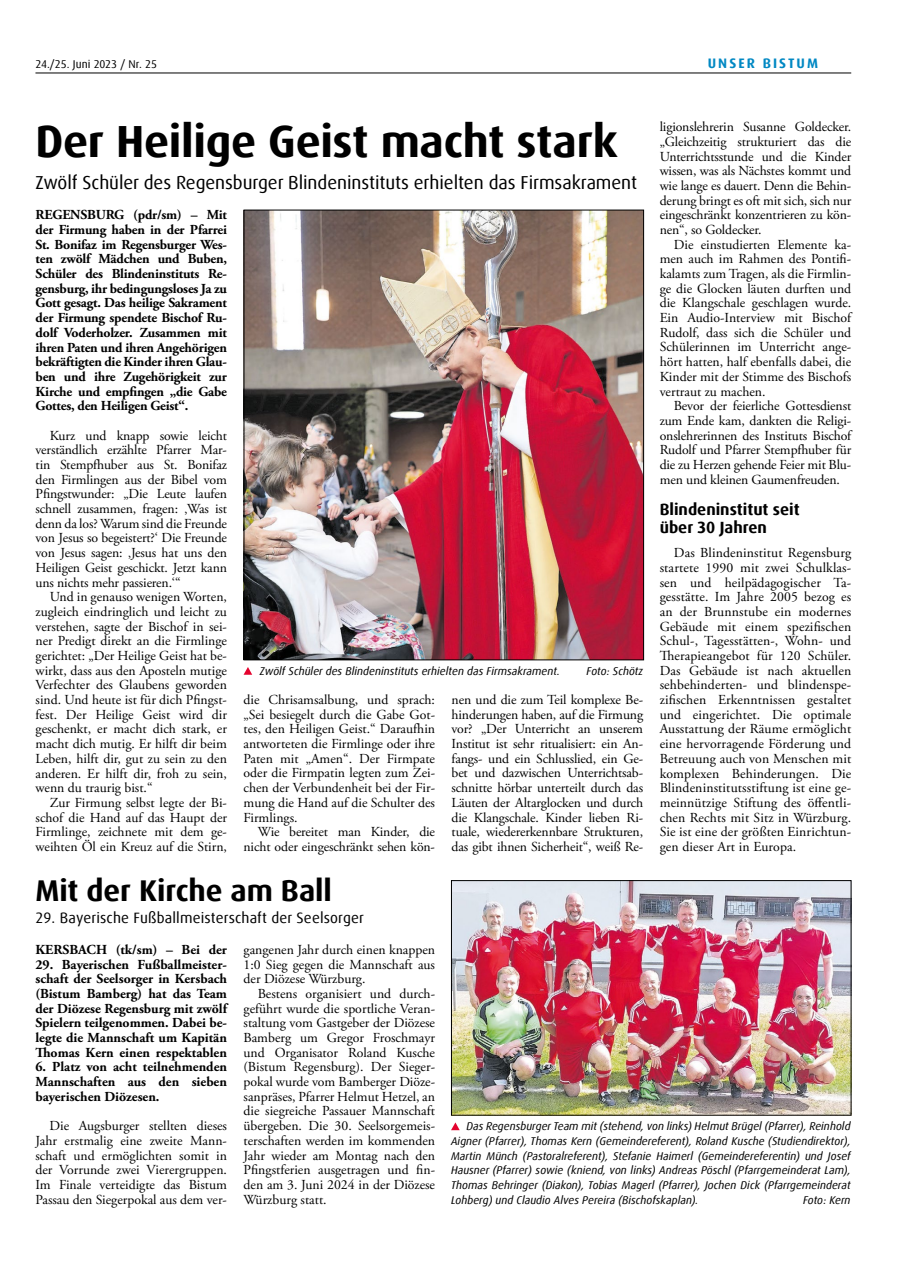
<style>
.page{position:relative;width:908px;height:1276px;background:#fff}
.page>*{position:absolute;margin:0;border:0;box-sizing:border-box;transform-origin:0 0}
.t1{font:700 45px "Dax Offc Pro";letter-spacing:-.01em;color:#000}
.t2{font:700 30px "Dax Offc Pro";letter-spacing:-.005em;color:#000}
.t3{font:18.75px "Dax Offc Pro";letter-spacing:-.005em;color:#000}
.t4{font:700 16.25px/18.8px "Dax Offc Pro";color:#000}
.t5{font:15px "Dax Offc Pro";letter-spacing:.01em;color:#000}
.t6{font:13.75px/14.6px "Adobe Garamond Pro";color:#000;text-align:justify}
.t7{font:700 13.75px/14.6px "Adobe Garamond Pro";color:#000;text-align:justify}
.t8{font:700 13.75px "Dax Offc Pro";letter-spacing:.15em;color:#0088c3}
.t9{font:italic 11.25px/14.8px "Dax Offc Pro";color:#000;text-align:justify}
.t10{font:11.25px "Dax Offc Pro";letter-spacing:.005em;color:#000}
</style>
<div class="page">
<hr style="left:35px;top:73px;width:815px;height:1px;background:#000">
<img style="left:246px;top:212px;width:395px;height:446px">
<svg style="left:243px;top:667px;width:9px;height:8px"></svg>
<img style="left:453px;top:882px;width:395px;height:231px">
<div style="left:451px;top:880px;width:399px;height:235px;border:1px solid #000"></div>
<svg style="left:451px;top:1122px;width:8px;height:8px"></svg>
<p class="t10" style="left:35px;top:56px;width:123px">24./25. Juni 2023 / Nr. 25</p>
<p class="t8" style="left:707px;top:54px;width:112px">UNSER BISTUM</p>
<h1 class="t1" style="left:35px;top:112px;width:583px">Der Heilige Geist macht stark</h1>
<h3 class="t3" style="left:35px;top:171px;width:603px">Zwölf Schüler des Regensburger Blindeninstituts erhielten das Firmsakrament</h3>
<p class="t7" style="left:36px;top:208px;width:193px">REGENSBURG (pdr/sm) – Mit der Firmung haben in der Pfarrei St. Bonifaz im Regensburger Wes&shy;ten zwölf Mädchen und Buben, Schüler des Blindeninstituts Re&shy;gensburg, ihr bedingungsloses Ja zu Gott gesagt. Das heilige Sakrament der Firmung spendete Bischof Ru&shy;dolf Voderholzer. Zusammen mit ihren Paten und ihren Angehörigen bekräftigten die Kinder ihren Glau&shy;ben und ihre Zugehörigkeit zur Kirche und empfingen „die Gabe Gottes, den Heiligen Geist“.</p>
<p class="t6" style="left:36px;top:428px;width:193px;text-indent:14px">Kurz und knapp sowie leicht verständlich erzählte Pfarrer Mar&shy;tin Stempfhuber aus St. Bonifaz den Firmlingen aus der Bibel vom Pfingstwunder: „Die Leute laufen schnell zusammen, fragen: ‚Was ist denn da los? Warum sind die Freunde von Jesus so begeistert?‘ Die Freunde von Jesus sagen: ‚Jesus hat uns den Heiligen Geist geschickt. Jetzt kann uns nichts mehr passieren.‘“</p>
<p class="t6" style="left:36px;top:590px;width:193px;text-indent:14px">Und in genauso wenigen Worten, zugleich eindringlich und leicht zu verstehen, sagte der Bischof in sei&shy;ner Predigt direkt an die Firmlinge gerichtet: „Der Heilige Geist hat be&shy;wirkt, dass aus den Aposteln mutige Verfechter des Glaubens geworden sind. Und heute ist für dich Pfingst&shy;fest. Der Heilige Geist wird dir geschenkt, er macht dich stark, er macht dich mutig. Er hilft dir beim Leben, hilft dir, gut zu sein zu den anderen. Er hilft dir, froh zu sein, wenn du traurig bist.“</p>
<p class="t6" style="left:36px;top:795px;width:193px;text-indent:14px">Zur Firmung selbst legte der Bi&shy;schof die Hand auf das Haupt der Firmlinge, zeichnete mit dem ge&shy;weihten Öl ein Kreuz auf die Stirn,</p>
<p class="t9" style="left:260px;top:663px;width:302px">Zwölf Schüler des Blindeninstituts erhielten das Firmsakrament.</p>
<p class="t9" style="left:586px;top:663px;width:58px">Foto: Schötz</p>
<p class="t6" style="left:243px;top:693px;width:193px">die Chrisamsalbung, und sprach: „Sei besiegelt durch die Gabe Got&shy;tes, den Heiligen Geist.“ Daraufhin antworteten die Firmlinge oder ihre Paten mit „Amen“. Der Firmpate oder die Firmpatin legten zum Zei&shy;chen der Verbundenheit bei der Fir&shy;mung die Hand auf die Schulter des Firmlings.</p>
<p class="t6" style="left:243px;top:825px;width:193px;text-align:right">Wie bereitet man Kinder, die nicht oder eingeschränkt sehen kön-</p>
<p class="t6" style="left:451px;top:693px;width:193px">nen und die zum Teil komplexe Be&shy;hinderungen haben, auf die Firmung vor? „Der Unterricht an unserem Institut ist sehr ritualisiert: ein An&shy;fangs- und ein Schlusslied, ein Ge&shy;bet und dazwischen Unterrichtsab&shy;schnitte hörbar unterteilt durch das Läuten der Altarglocken und durch die Klangschale. Kinder lieben Ri&shy;tuale, wiedererkennbare Strukturen, das gibt ihnen Sicherheit“, weiß Re-</p>
<h2 class="t2" style="left:35px;top:871px;width:298px">Mit der Kirche am Ball</h2>
<p class="t5" style="left:35px;top:908px;width:330px">29. Bayerische Fußballmeisterschaft der Seelsorger</p>
<p class="t6" style="left:659px;top:120px;width:193px">ligionslehrerin Susanne Goldecker. „Gleichzeitig strukturiert das die Unterrichtsstunde und die Kinder wissen, was als Nächstes kommt und wie lange es dauert. Denn die Behin&shy;derung bringt es oft mit sich, sich nur eingeschränkt konzentrieren zu kön&shy;nen“, so Goldecker.</p>
<p class="t6" style="left:659px;top:237px;width:193px;text-indent:14px">Die einstudierten Elemente ka&shy;men auch im Rahmen des Pontifi&shy;kalamts zum Tragen, als die Firmlin&shy;ge die Glocken läuten durften und die Klangschale geschlagen wurde.<br>Ein Audio-Interview mit Bischof Rudolf, dass sich die Schüler und Schülerinnen im Unterricht ange&shy;hört hatten, half ebenfalls dabei, die Kinder mit der Stimme des Bischofs vertraut zu machen.</p>
<p class="t6" style="left:659px;top:399px;width:193px;text-indent:14px">Bevor der feierliche Gottesdienst zum Ende kam, dankten die Religi&shy;onslehrerinnen des Instituts Bischof Rudolf und Pfarrer Stempfhuber für die zu Herzen gehende Feier mit Blu&shy;men und kleinen Gaumenfreuden.</p>
<p class="t4" style="left:659px;top:500px;width:141px">Blindeninstitut seit über 30 Jahren</p>
<p class="t6" style="left:659px;top:546px;width:193px;text-indent:14px">Das Blindeninstitut Regensburg startete 1990 mit zwei Schulklas&shy;sen und heilpädagogischer Ta&shy;gesstätte. Im Jahre 2005 bezog es an der Brunnstube ein modernes Gebäude mit einem spezifischen Schul-, Tagesstätten-, Wohn- und Therapieangebot für 120 Schüler.<br>Das Gebäude ist nach aktuellen sehbehinderten- und blindenspe&shy;zifischen Erkenntnissen gestaltet und eingerichtet. Die optimale Ausstattung der Räume ermöglicht eine hervorragende Förderung und Betreuung auch von Menschen mit komplexen Behinderungen. Die Blindeninstitutsstiftung ist eine ge&shy;meinnützige Stiftung des öffentli&shy;chen Rechts mit Sitz in Würzburg.<br>Sie ist eine der größten Einrichtun&shy;gen dieser Art in Europa.</p>
<p class="t7" style="left:35px;top:942px;width:193px">KERSBACH (tk/sm) – Bei der</p>
<p class="t7" style="left:35px;top:957px;width:193px">29. Bayerischen Fußballmeister&shy;schaft der Seelsorger in Kersbach (Bistum Bamberg) hat das Team der Diözese Regensburg mit zwölf Spielern teilgenommen. Dabei be&shy;legte die Mannschaft um Kapitän Thomas Kern einen respektablen</p>
<p class="t7" style="left:35px;top:1060px;width:193px">6. Platz von acht teilnehmenden Mannschaften aus den sieben bayerischen Diözesen.</p>
<p class="t6" style="left:35px;top:1119px;width:193px;text-indent:14px">Die Augsburger stellten dieses Jahr erstmalig eine zweite Mann&shy;schaft und ermöglichten somit in der Vorrunde zwei Vierergruppen.<br>Im Finale verteidigte das Bistum Passau den Siegerpokal aus dem ver-</p>
<p class="t6" style="left:243px;top:942px;width:193px">gangenen Jahr durch einen knappen 1:0 Sieg gegen die Mannschaft aus der Diözese Würzburg.</p>
<p class="t6" style="left:243px;top:986px;width:193px;text-indent:14px">Bestens organisiert und durch&shy;geführt wurde die sportliche Veran&shy;staltung vom Gastgeber der Diözese Bamberg um Gregor Froschmayr und Organisator Roland Kusche (Bistum Regensburg). Der Sieger&shy;pokal wurde vom Bamberger Diöze&shy;sanpräses, Pfarrer Helmut Hetzel, an die siegreiche Passauer Mannschaft übergeben. Die 30. Seelsorgemeis&shy;terschaften werden im kommenden Jahr wieder am Montag nach den Pfingstferien ausgetragen und fin&shy;den am 3. Juni 2024 in der Diözese Würzburg statt.</p>
<p class="t9" style="left:451px;top:1119px;width:401px;text-indent:15px">Das Regensburger Team mit (stehend, von links) Helmut Brügel (Pfarrer), Reinhold Aigner (Pfarrer), Thomas Kern (Gemeindereferent), Roland Kusche (Studiendirektor), Martin Münch (Pastoralreferent), Stefanie Haimerl (Gemeindereferentin) und Josef Hausner (Pfarrer) sowie (kniend, von links) Andreas Pöschl (Pfarrgemeinderat Lam), Thomas Behringer (Diakon), Tobias Magerl (Pfarrer), Jochen Dick (Pfarrgemeinderat Lohberg) und Claudio Alves Pereira (Bischofskaplan).</p>
<p class="t9" style="left:802px;top:1192px;width:49px">Foto: Kern</p>
</div>
